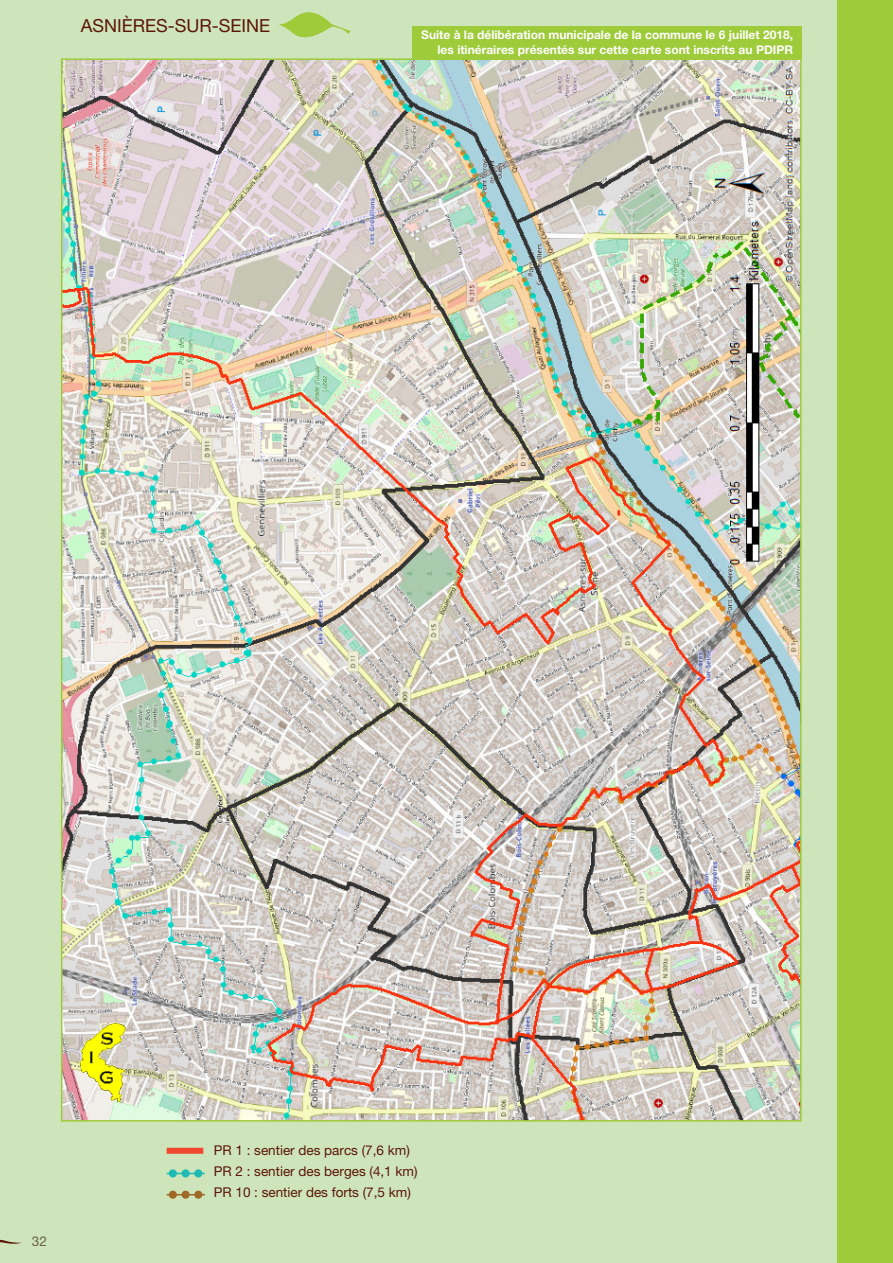
<style>
.page{position:relative;width:893px;height:1263px;background:#cee5bb}
.page>*{position:absolute;margin:0;border:0;box-sizing:border-box;transform-origin:0 0}
.t1{font:18px "Helvetica Neue LT Std";color:#5c1609}
.t2{font:13.5px "Helvetica Neue LT Std";color:#5c1609}
.t3{font:13.5px "Helvetica Neue LT Std";color:#6b5f48}
.t4{font:700 12px "Helvetica Neue";color:#fff}
</style>
<div class="page">
<div style="left:838px;top:0;width:55px;height:1263px;background:#9ecb3a"></div>
<svg style="left:0;top:1239px;width:22px;height:5px"></svg>
<svg style="left:279px;top:12px;width:72px;height:26px"></svg>
<hr style="left:167px;top:1173px;width:38px;height:1px;background:#1dbbb3">
<div style="left:169px;top:1169px;width:8px;height:8px;background:#1dbbb3;border-radius:50%"></div>
<div style="left:182px;top:1169px;width:8px;height:8px;background:#1dbbb3;border-radius:50%"></div>
<div style="left:194px;top:1169px;width:8px;height:8px;background:#1dbbb3;border-radius:50%"></div>
<hr style="left:167px;top:1194px;width:38px;height:1px;background:#9f6a28">
<div style="left:169px;top:1190px;width:8px;height:9px;background:#9f6a28;border-radius:50%"></div>
<div style="left:182px;top:1190px;width:8px;height:9px;background:#9f6a28;border-radius:50%"></div>
<div style="left:194px;top:1190px;width:8px;height:9px;background:#9f6a28;border-radius:50%"></div>
<div style="left:167px;top:1148px;width:36px;height:6px;background:#ef4730"></div>
<img style="left:64px;top:61px;width:735px;height:1057px">
<img style="left:72px;top:1012px;width:69px;height:93px">
<div style="left:412px;top:26px;width:390px;height:32px;background:#9ecb3a"></div>
<p class="t1" style="left:81px;top:15px;width:191px">ASNIÈRES-SUR-SEINE</p>
<p class="t4" style="left:421px;top:28px;width:373px">Suite à la délibération municipale de la commune le 6 juillet 2018,</p>
<p class="t4" style="left:438px;top:42px;width:357px">les itinéraires présentés sur cette carte sont inscrits au PDIPR</p>
<p class="t3" style="left:32px;top:1233px;width:17px">32</p>
<p class="t2" style="left:214px;top:1142px;width:198px">PR 1 : sentier des parcs (7,6 km)</p>
<p class="t2" style="left:214px;top:1163px;width:205px">PR 2 : sentier des berges (4,1 km)</p>
<p class="t2" style="left:214px;top:1184px;width:199px">PR 10 : sentier des forts (7,5 km)</p>
</div>
